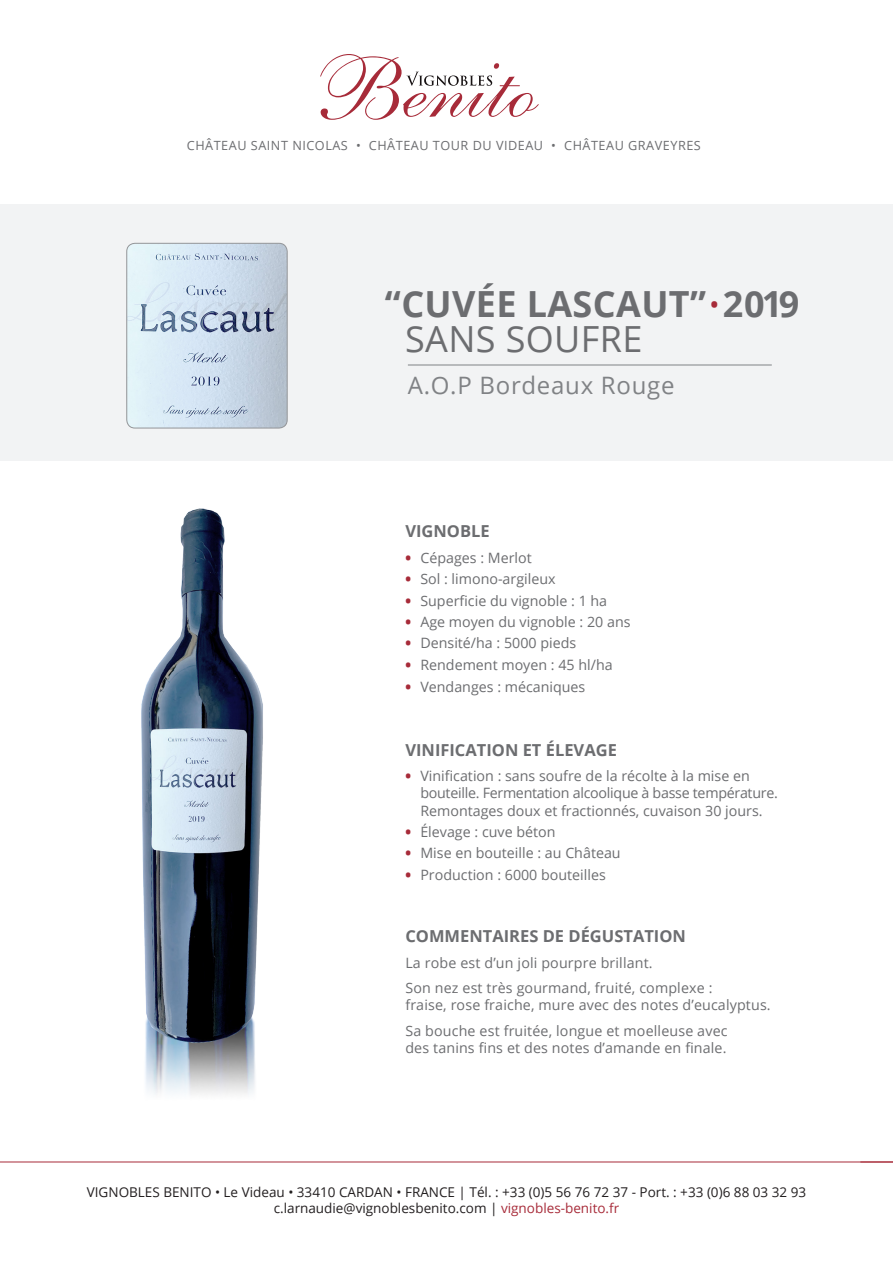
<style>
.page{position:relative;width:893px;height:1263px;background:#fff}
.page>*{position:absolute;margin:0;border:0;box-sizing:border-box;transform-origin:0 0}
.t1{font:700 36px/34.5px "Open Sans";letter-spacing:.01em;color:#6c6d70}
.t2{font:24px "Open Sans";letter-spacing:.03em;color:#808285}
.t3{font:700 16.5px "Open Sans";color:#6c6d70}
.t4{font:14.25px/17.1px "Open Sans";color:#6c6d70}
.t5{font:13.5px/16.2px "Open Sans";color:#231f20;text-align:center}
.t6{font:12.6px "Open Sans";letter-spacing:.04em;color:#6c6d70}
.s1{font-size:21px;color:#a72b39}
.s2{font-weight:400}
.s3{font-weight:800;color:#a72b39}
.s4{color:#a72b39}
</style>
<div class="page">
<div style="left:0;top:204px;width:893px;height:256px;background:#f2f3f4"></div>
<hr style="left:0;top:1161px;width:893px;height:1px;background:#a72b39">
<svg style="left:320px;top:54px;width:219px;height:66px"></svg>
<hr style="left:408px;top:365px;width:364px;height:1px;background:#808285">
<img style="left:141px;top:508px;width:122px;height:587px">
<img style="left:127px;top:243px;width:160px;height:185px">
<div style="left:126px;top:243px;width:161px;height:185px;border:1px solid #939598;border-radius:8px"></div>
<p class="t6" style="left:187px;top:136px;width:515px">CHÂTEAU SAINT NICOLAS • CHÂTEAU TOUR DU VIDEAU • CHÂTEAU GRAVEYRES</p>
<p class="t1" style="left:405px;top:286px;width:396px;text-indent:-20px">“CUVÉE LASCAUT” <span class="s1">•</span> 2019<br><span class="s2">SANS SOUFRE</span></p>
<p class="t2" style="left:408px;top:368px;width:268px">A.O.P Bordeaux Rouge</p>
<p class="t3" style="left:405px;top:520px;width:86px">VIGNOBLE</p>
<p class="t4" style="left:405px;top:549px;width:128px"><span class="s3">•</span> Cépages : Merlot</p>
<p class="t4" style="left:405px;top:570px;width:152px"><span class="s3">•</span> Sol : limono-argileux</p>
<p class="t4" style="left:405px;top:592px;width:203px"><span class="s3">•</span> Superficie du vignoble : 1 ha</p>
<p class="t4" style="left:405px;top:613px;width:227px"><span class="s3">•</span> Age moyen du vignoble : 20 ans</p>
<p class="t4" style="left:405px;top:634px;width:172px"><span class="s3">•</span> Densité/ha : 5000 pieds</p>
<p class="t4" style="left:405px;top:656px;width:209px"><span class="s3">•</span> Rendement moyen : 45 hl/ha</p>
<p class="t4" style="left:405px;top:678px;width:182px"><span class="s3">•</span> Vendanges : mécaniques</p>
<p class="t3" style="left:405px;top:738px;width:213px">VINIFICATION ET ÉLEVAGE</p>
<p class="t4" style="left:420px;top:767px;width:359px;text-indent:-15px"><span class="s3">•</span> Vinification : sans soufre de la récolte à la mise en bouteille. Fermentation alcoolique à basse température.<br>Remontages doux et fractionnés, cuvaison 30 jours.</p>
<p class="t4" style="left:405px;top:823px;width:152px"><span class="s3">•</span> Élevage : cuve béton</p>
<p class="t4" style="left:405px;top:844px;width:217px"><span class="s3">•</span> Mise en bouteille : au Château</p>
<p class="t4" style="left:405px;top:865px;width:202px"><span class="s3">•</span> Production : 6000 bouteilles</p>
<p class="t3" style="left:405px;top:924px;width:282px">COMMENTAIRES DE DÉGUSTATION</p>
<p class="t4" style="left:405px;top:954px;width:249px">La robe est d’un joli pourpre brillant.</p>
<p class="t4" style="left:405px;top:979px;width:367px">Son nez est très gourmand, fruité, complexe :<br>fraise, rose fraiche, mure avec des notes d’eucalyptus.</p>
<p class="t4" style="left:405px;top:1022px;width:324px">Sa bouche est fruitée, longue et moelleuse avec des tanins fins et des notes d’amande en finale.</p>
<p class="t5" style="left:87px;top:1184px;width:721px">VIGNOBLES BENITO • Le Videau • 33410 CARDAN • FRANCE | Tél. : +33 (0)5 56 76 72 37 - Port. : +33 (0)6 88 03 32 93 c.larnaudie@vignoblesbenito.com | <span class="s4">vignobles-benito.fr</span></p>
</div>
